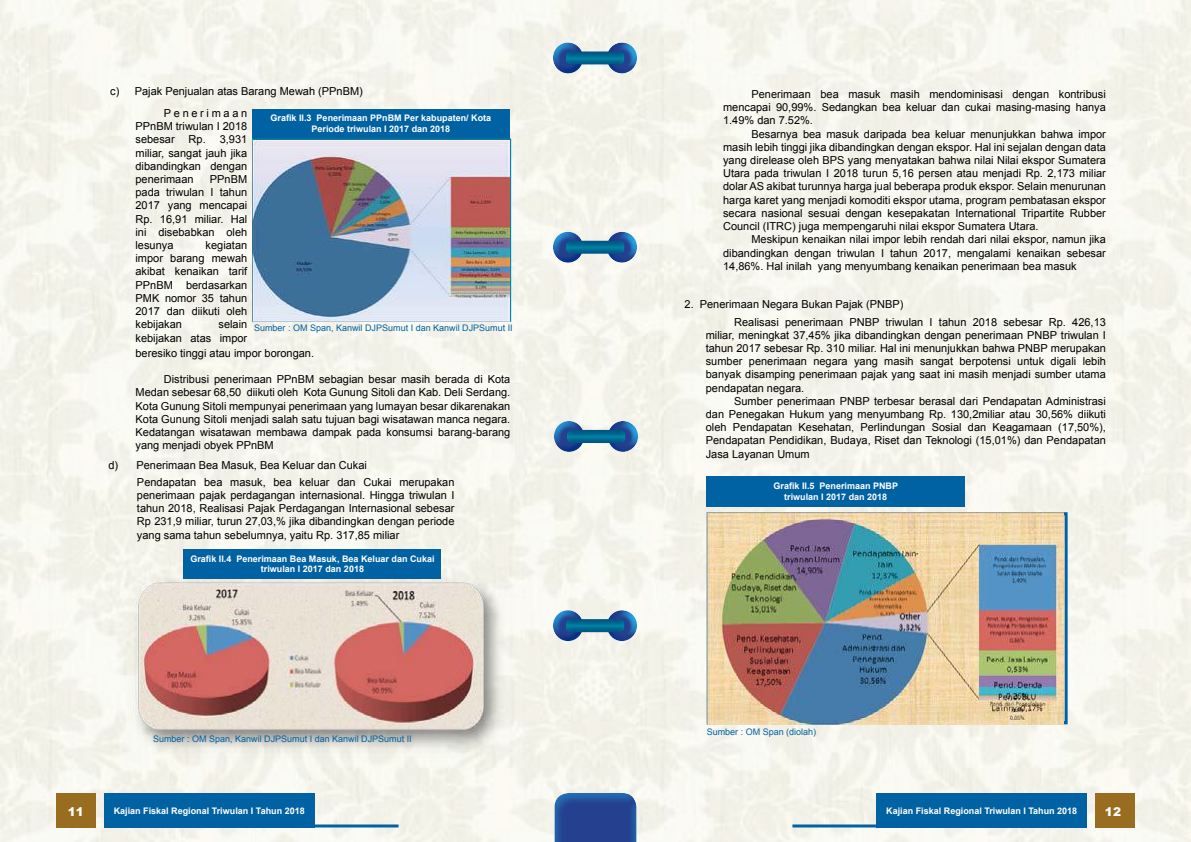
<style>
.page{position:relative;width:1191px;height:842px;background:#fff}
.page>*{position:absolute;margin:0;border:0;box-sizing:border-box;transform-origin:0 0}
.t1{font:900 12px "Arial";color:#fff}
.t2{font:11px/13.2px "Arial";color:#000;text-align:justify}
.t3{font:700 9px/10.8px "Arial";color:#fff;text-align:center}
.t4{font:9px "Arial";color:#0062a3}
</style>
<div class="page">
<img style="left:0;top:0;width:1191px;height:842px">
<div style="left:545px;top:36px;width:39px;height:37px;background:#f4f3ea"></div>
<div style="left:551px;top:43px;width:39px;height:32px;background:#00adef;opacity:.75"></div>
<div style="left:611px;top:36px;width:33px;height:39px;background:#00adef;opacity:.75"></div>
<div style="left:599px;top:39px;width:35px;height:36px;background:#00adef;opacity:.75"></div>
<div style="left:559px;top:45px;width:72px;height:21px;background:#24408e;opacity:.5"></div>
<div style="left:546px;top:414px;width:39px;height:37px;background:#f4f3ec"></div>
<div style="left:552px;top:421px;width:39px;height:32px;background:#00adef;opacity:.75"></div>
<div style="left:612px;top:414px;width:33px;height:39px;background:#00adef;opacity:.75"></div>
<div style="left:600px;top:417px;width:35px;height:36px;background:#00adef;opacity:.75"></div>
<div style="left:560px;top:423px;width:72px;height:21px;background:#24408e;opacity:.5"></div>
<div style="left:545px;top:225px;width:39px;height:37px;background:#faf9f1"></div>
<div style="left:551px;top:232px;width:39px;height:32px;background:#00adef;opacity:.75"></div>
<div style="left:611px;top:225px;width:33px;height:39px;background:#00adef;opacity:.75"></div>
<div style="left:599px;top:228px;width:35px;height:36px;background:#00adef;opacity:.75"></div>
<div style="left:559px;top:234px;width:72px;height:21px;background:#24408e;opacity:.5"></div>
<div style="left:545px;top:604px;width:39px;height:36px;background:#faf9f3"></div>
<div style="left:551px;top:610px;width:39px;height:33px;background:#00adef;opacity:.75"></div>
<div style="left:611px;top:604px;width:33px;height:39px;background:#00adef;opacity:.75"></div>
<div style="left:599px;top:606px;width:35px;height:37px;background:#00adef;opacity:.75"></div>
<div style="left:559px;top:612px;width:72px;height:21px;background:#24408e;opacity:.5"></div>
<div style="left:545px;top:785px;width:100px;height:57px;background:#00adef;opacity:.37"></div>
<div style="left:56px;top:793px;width:40px;height:34px;background:#996d20"></div>
<div style="left:104px;top:793px;width:210px;height:34px;background:#0062a3"></div>
<div style="left:1095px;top:793px;width:39px;height:34px;background:#996d20"></div>
<hr style="left:108px;top:824px;width:290px;height:3px;background:#0062a3">
<hr style="left:792px;top:824px;width:285px;height:3px;background:#0062a3">
<div style="left:876px;top:793px;width:211px;height:34px;background:#0062a3"></div>
<div style="left:252px;top:109px;width:257px;height:29px;background:#0062a3"></div>
<div style="left:706px;top:476px;width:258px;height:30px;background:#0062a3"></div>
<img style="left:253px;top:139px;width:256px;height:183px">
<img style="left:124px;top:566px;width:387px;height:195px">
<div style="left:184px;top:549px;width:257px;height:29px;background:#0062a3"></div>
<img style="left:707px;top:513px;width:356px;height:211px">
<p class="t2" style="left:110px;top:85px;width:254px">c) Pajak Penjualan atas Barang Mewah (PPnBM)</p>
<p class="t3" style="left:271px;top:113px;width:222px">Grafik II.3 Penerimaan PPnBM Per kabupaten/ Kota<br>Periode triwulan I 2017 dan 2018</p>
<p class="t2" style="left:135px;top:107px;width:113px;text-indent:28px">Penerimaan PPnBM triwulan I 2018 sebesar</p>
<p class="t2" style="left:135px;top:133px;width:113px;text-indent:53px">Rp. 3,931 miliar, sangat jauh jika dibandingkan dengan penerimaan</p>
<p class="t2" style="left:135px;top:173px;width:113px;text-indent:74px">PPnBM pada triwulan I tahun 2017 yang mencapai Rp. 16,91 miliar. Hal ini disebabkan oleh lesunya</p>
<p class="t2" style="left:135px;top:239px;width:113px;text-indent:70px">kegiatan impor barang mewah akibat kenaikan tarif PPnBM berdasarkan PMK nomor 35 tahun 2017 dan diikuti oleh kebijakan</p>
<p class="t2" style="left:135px;top:318px;width:113px;text-align:right">selain<br>kebijakan atas impor</p>
<p class="t4" style="left:254px;top:322px;width:260px">Sumber : OM Span, Kanwil DJPSumut I dan Kanwil DJPSumut II</p>
<p class="t2" style="left:135px;top:346px;width:180px">beresiko tinggi atau impor borongan.</p>
<p class="t2" style="left:135px;top:373px;width:376px;text-indent:28px">Distribusi penerimaan PPnBM sebagian besar masih berada di Kota Medan sebesar 68,50 diikuti oleh Kota Gunung Sitoli dan Kab. Deli Serdang.<br>Kota Gunung Sitoli mempunyai penerimaan yang lumayan besar dikarenakan Kota Gunung Sitoli menjadi salah satu tujuan bagi wisatawan manca negara.<br>Kedatangan wisatawan membawa dampak pada konsumsi barang-barang yang menjadi obyek PPnBM</p>
<p class="t2" style="left:137px;top:475px;width:319px">Pendapatan bea masuk, bea keluar dan Cukai merupakan penerimaan pajak perdagangan internasional. Hingga triwulan I tahun 2018, Realisasi Pajak Perdagangan Internasional sebesar Rp 231,9 miliar, turun 27,03,% jika dibandingkan dengan periode yang sama tahun sebelumnya, yaitu Rp. 317,85 miliar</p>
<p class="t3" style="left:190px;top:553px;width:246px">Grafik II.4 Penerimaan Bea Masuk, Bea Keluar dan Cukai triwulan I 2017 dan 2018</p>
<p class="t2" style="left:108px;top:459px;width:260px">d) Penerimaan Bea Masuk, Bea Keluar dan Cukai</p>
<p class="t4" style="left:153px;top:733px;width:260px">Sumber : OM Span, Kanwil DJPSumut I dan Kanwil DJPSumut II</p>
<p class="t2" style="left:723px;top:88px;width:384px;text-indent:28px">Penerimaan bea masuk masih mendominisasi dengan kontribusi mencapai 90,99%. Sedangkan bea keluar dan cukai masing-masing hanya 1.49% dan 7.52%.</p>
<p class="t2" style="left:723px;top:127px;width:384px;text-indent:28px">Besarnya bea masuk daripada bea keluar menunjukkan bahwa impor masih lebih tinggi jika dibandingkan dengan ekspor. Hal ini sejalan dengan data yang direlease oleh BPS yang menyatakan bahwa nilai Nilai ekspor Sumatera Utara pada triwulan I 2018 turun 5,16 persen atau menjadi Rp. 2,173 miliar dolar AS akibat turunnya harga jual beberapa produk ekspor. Selain menurunan harga karet yang menjadi komoditi ekspor utama, program pembatasan ekspor secara nasional sesuai dengan kesepakatan International Tripartite Rubber Council (ITRC) juga mempengaruhi nilai ekspor Sumatera Utara.</p>
<p class="t2" style="left:723px;top:233px;width:384px;text-indent:28px">Meskipun kenaikan nilai impor lebih rendah dari nilai ekspor, namun jika dibandingkan dengan triwulan I tahun 2017, mengalami kenaikan sebesar 14,86%. Hal inilah yang menyumbang kenaikan penerimaan bea masuk</p>
<p class="t2" style="left:684px;top:297px;width:220px">2. Penerimaan Negara Bukan Pajak (PNBP)</p>
<p class="t2" style="left:706px;top:315px;width:401px;text-indent:28px">Realisasi penerimaan PNBP triwulan I tahun 2018 sebesar Rp. 426,13 miliar, meningkat 37,45% jika dibandingkan dengan penerimaan PNBP triwulan I tahun 2017 sebesar Rp. 310 miliar. Hal ini menunjukkan bahwa PNBP merupakan sumber penerimaan negara yang masih sangat berpotensi untuk digali lebih banyak disamping penerimaan pajak yang saat ini masih menjadi sumber utama pendapatan negara.</p>
<p class="t2" style="left:706px;top:394px;width:401px;text-indent:28px">Sumber penerimaan PNBP terbesar berasal dari Pendapatan Administrasi dan Penegakan Hukum yang menyumbang Rp. 130,2miliar atau 30,56% diikuti oleh Pendapatan Kesehatan, Perlindungan Sosial dan Keagamaan (17,50%), Pendapatan Pendidikan, Budaya, Riset dan Teknologi (15,01%) dan Pendapatan Jasa Layanan Umum</p>
<p class="t3" style="left:773px;top:481px;width:126px">Grafik II.5 Penerimaan PNBP triwulan I 2017 dan 2018</p>
<p class="t4" style="left:706px;top:726px;width:111px">Sumber : OM Span (diolah)</p>
<p class="t1" style="left:68px;top:803px;width:18px">11</p>
<p class="t3" style="left:114px;top:805px;width:192px">Kajian Fiskal Regional Triwulan I Tahun 2018</p>
<p class="t3" style="left:886px;top:805px;width:192px">Kajian Fiskal Regional Triwulan I Tahun 2018</p>
<p class="t1" style="left:1105px;top:802px;width:18px">12</p>
</div>
